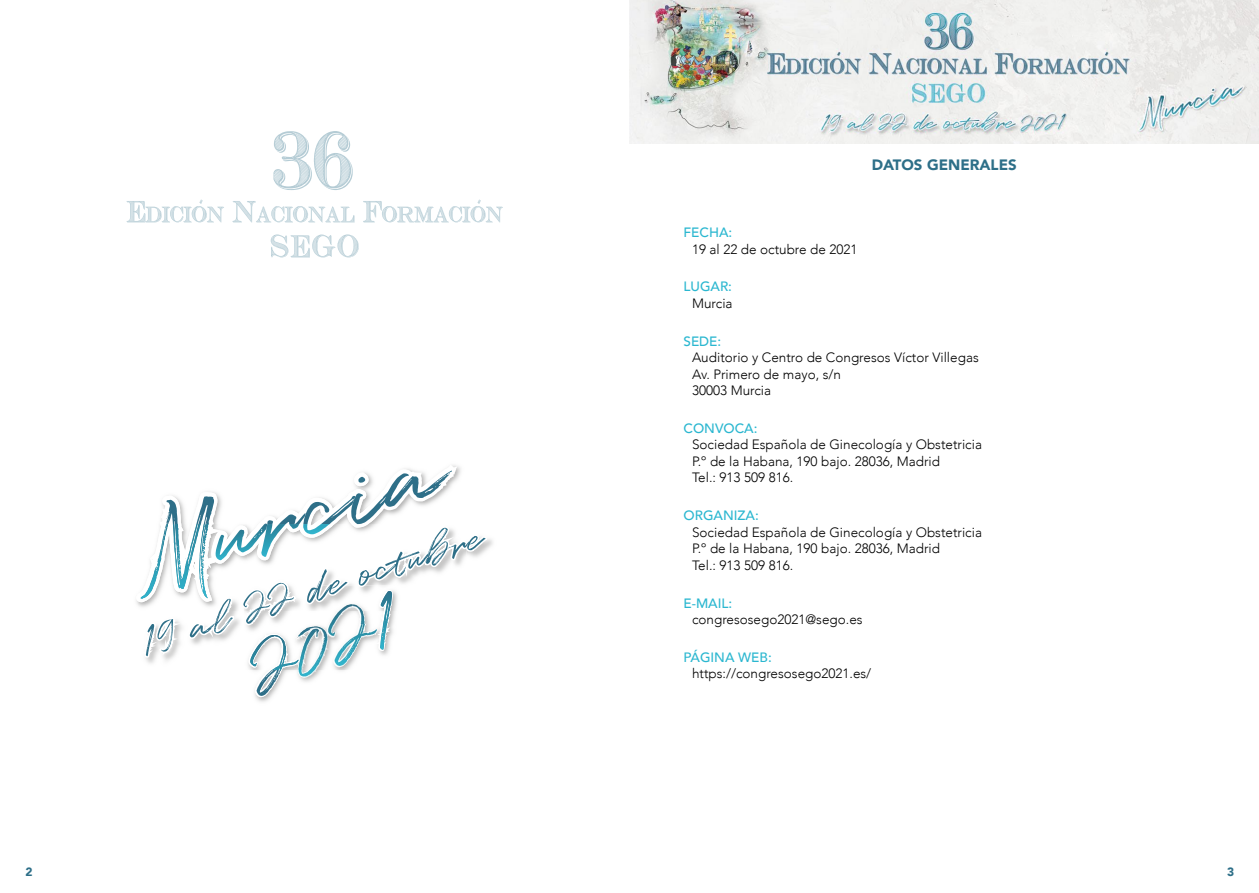
<style>
.page{position:relative;width:1259px;height:893px;background:#fff}
.page>*{position:absolute;margin:0;border:0;box-sizing:border-box;transform-origin:0 0}
.t1{font:900 15px "Avenir";color:#2d6f88}
.t2{font:300 13.5px/16.5px "Avenir";color:#000}
.t3{font:500 13.5px "Avenir";color:#2bb7d0}
.t4{font:900 12px "Avenir";color:#2d6f88}
</style>
<div class="page">
<img style="left:629px;top:0;width:630px;height:144px">
<svg style="left:271px;top:234px;width:88px;height:23px"></svg>
<svg style="left:273px;top:131px;width:80px;height:59px"></svg>
<svg style="left:232px;top:201px;width:123px;height:22px"></svg>
<svg style="left:127px;top:199px;width:97px;height:23px"></svg>
<svg style="left:363px;top:199px;width:140px;height:23px"></svg>
<img style="left:255px;top:697px;width:16px;height:5px">
<svg style="left:136px;top:465px;width:351px;height:232px"></svg>
<img style="left:329px;top:603px;width:37px;height:21px">
<p class="t1" style="left:871px;top:152px;width:147px">DATOS GENERALES</p>
<p class="t3" style="left:683px;top:221px;width:50px">FECHA:</p>
<p class="t2" style="left:692px;top:241px;width:167px">19 al 22 de octubre de 2021</p>
<p class="t3" style="left:683px;top:275px;width:50px">LUGAR:</p>
<p class="t2" style="left:692px;top:295px;width:42px">Murcia</p>
<p class="t3" style="left:683px;top:329px;width:39px">SEDE:</p>
<p class="t2" style="left:692px;top:349px;width:288px">Auditorio y Centro de Congresos Víctor Villegas<br>Av. Primero de mayo, s/n<br>30003 Murcia</p>
<p class="t3" style="left:683px;top:416px;width:75px">CONVOCA:</p>
<p class="t2" style="left:692px;top:436px;width:291px">Sociedad Española de Ginecología y Obstetricia<br>P.º de la Habana, 190 bajo. 28036, Madrid<br>Tel.: 913 509 816.</p>
<p class="t3" style="left:683px;top:504px;width:77px">ORGANIZA:</p>
<p class="t2" style="left:692px;top:524px;width:291px">Sociedad Española de Ginecología y Obstetricia<br>P.º de la Habana, 190 bajo. 28036, Madrid<br>Tel.: 913 509 816.</p>
<p class="t3" style="left:683px;top:591px;width:50px">E-MAIL:</p>
<p class="t2" style="left:692px;top:611px;width:172px">congresosego2021@sego.es</p>
<p class="t3" style="left:683px;top:645px;width:90px">PÁGINA WEB:</p>
<p class="t2" style="left:692px;top:665px;width:181px">https://congresosego2021.es/</p>
<p class="t4" style="left:26px;top:862px;width:9px">2</p>
<p class="t4" style="left:1227px;top:862px;width:9px">3</p>
</div>
